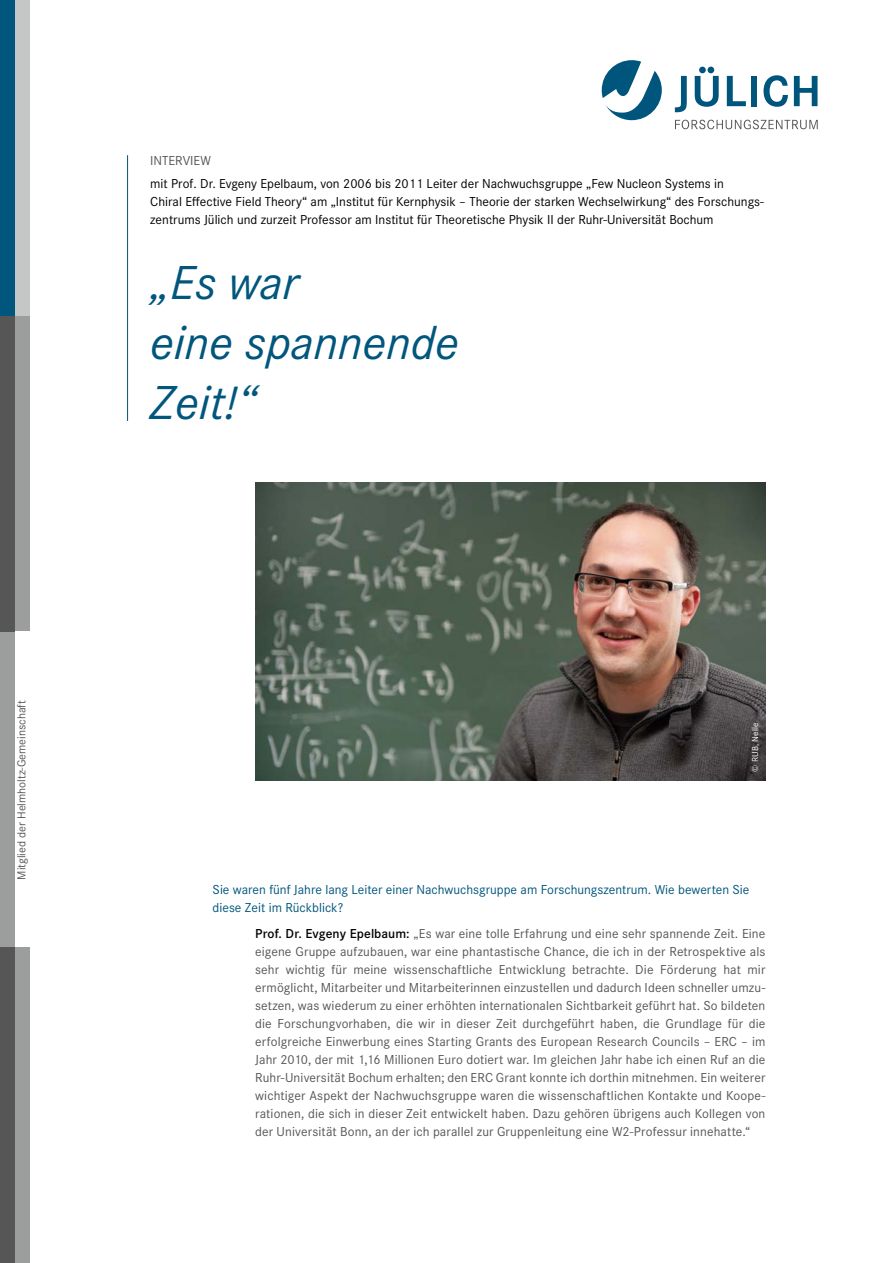
<style>
.page{position:relative;width:893px;height:1263px;background:#fff}
.page>*{position:absolute;margin:0;border:0;box-sizing:border-box;transform-origin:0 0}
.t1{font:italic 49.5px/60px "Corporate S";color:#00567d}
.t2{font:13.5px/18px "Corporate S";letter-spacing:.01em;color:#565656;text-align:justify}
.t3{font:13.5px/18px "Corporate S";color:#000}
.t4{font:13.5px/18px "Corporate S";color:#00567d}
.t5{font:12px "Corporate S";color:#565656}
.t6{font:9px "Corporate S";letter-spacing:.025em;color:#fff}
.s1{font-weight:600;color:#000}
</style>
<div class="page">
<div style="left:15px;top:316px;width:15px;height:315px;background:#9c9d9d"></div>
<div style="left:15px;top:947px;width:15px;height:316px;background:#9c9d9d"></div>
<div style="left:0;top:631px;width:15px;height:316px;background:#9c9d9d"></div>
<div style="left:0;top:0;width:15px;height:316px;background:#00567d"></div>
<div style="left:0;top:316px;width:15px;height:315px;background:#565656"></div>
<div style="left:0;top:947px;width:15px;height:316px;background:#565656"></div>
<div style="left:15px;top:0;width:15px;height:316px;background:#c5c6c6"></div>
<svg style="left:602px;top:60px;width:60px;height:60px"></svg>
<svg style="left:675px;top:76px;width:12px;height:36px"></svg>
<svg style="left:695px;top:67px;width:24px;height:40px"></svg>
<svg style="left:727px;top:76px;width:19px;height:30px"></svg>
<div style="left:751px;top:76px;width:6px;height:30px;background:#00557c"></div>
<svg style="left:763px;top:75px;width:25px;height:32px"></svg>
<svg style="left:794px;top:76px;width:23px;height:30px"></svg>
<svg style="left:675px;top:120px;width:143px;height:9px"></svg>
<img style="left:255px;top:483px;width:510px;height:297px">
<hr style="left:127px;top:155px;width:1px;height:266px;background:#00567d">
<p class="t5" style="left:14px;top:879px;width:181px;rotate:-90deg">Mitglied der Helmholtz-Gemeinschaft</p>
<p class="t2" style="left:150px;top:151px;width:62px">INTERVIEW</p>
<p class="t3" style="left:150px;top:174px;width:615px">mit Prof. Dr. Evgeny Epelbaum, von 2006 bis 2011 Leiter der Nachwuchsgruppe „Few Nucleon Systems in<br>Chiral Effective Field Theory“ am „Institut für Kernphysik – Theorie der starken Wechselwirkung“ des Forschungs&shy;zentrums Jülich und zurzeit Professor am Institut für Theoretische Physik II der Ruhr-Universität Bochum</p>
<h1 class="t1" style="left:150px;top:251px;width:310px">„Es war<br>eine spannende<br>Zeit!“</h1>
<p class="t6" style="left:749px;top:772px;width:51px;rotate:-90deg">© RUB, Nelle</p>
<p class="t4" style="left:213px;top:879px;width:538px">Sie waren fünf Jahre lang Leiter einer Nachwuchsgruppe am Forschungszentrum. Wie bewerten Sie diese Zeit im Rückblick?</p>
<p class="t2" style="left:255px;top:924px;width:512px"><span class="s1">Prof. Dr. Evgeny Epelbaum:</span> „Es war eine tolle Erfahrung und eine sehr spannende Zeit. Eine eigene Gruppe aufzubauen, war eine phantastische Chance, die ich in der Retrospektive als sehr wichtig für meine wissenschaftliche Entwicklung betrachte. Die Förderung hat mir ermöglicht, Mitarbeiter und Mitarbeiterinnen einzustellen und dadurch Ideen schneller umzu&shy;setzen, was wiederum zu einer erhöhten internationalen Sichtbarkeit geführt hat. So bildeten die Forschungvorhaben, die wir in dieser Zeit durchgeführt haben, die Grundlage für die erfolgreiche Einwerbung eines Starting Grants des European Research Councils – ERC – im Jahr 2010, der mit 1,16 Millionen Euro dotiert war. Im gleichen Jahr habe ich einen Ruf an die Ruhr-Universität Bochum erhalten; den ERC Grant konnte ich dorthin mitnehmen. Ein weiterer wichtiger Aspekt der Nachwuchsgruppe waren die wissenschaftlichen Kontakte und Koope&shy;rationen, die sich in dieser Zeit entwickelt haben. Dazu gehören übrigens auch Kollegen von der Universität Bonn, an der ich parallel zur Gruppenleitung eine W2-Professur innehatte.“</p>
</div>
